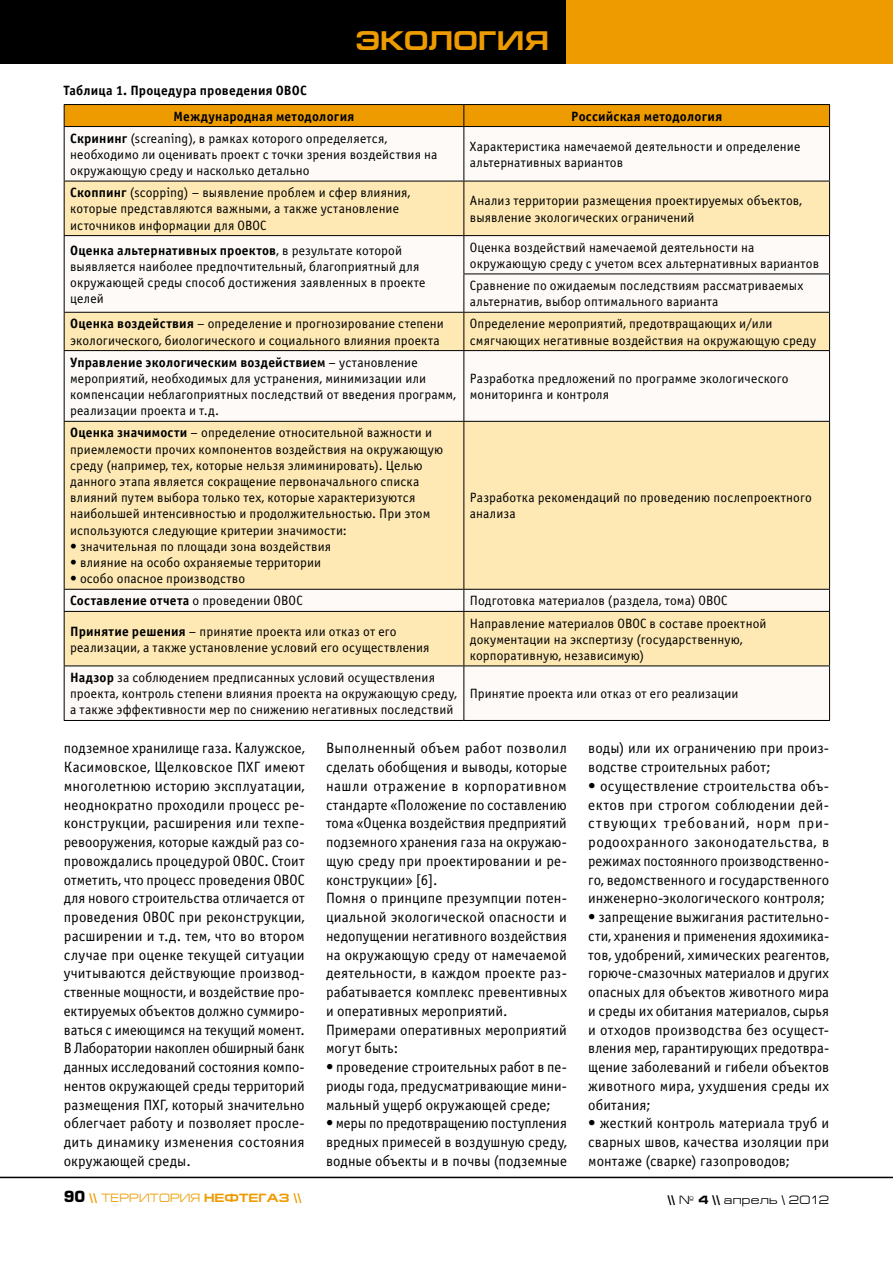
<style>
.page{position:relative;width:893px;height:1263px;background:#fff}
.page>*{position:absolute;margin:0;border:0;box-sizing:border-box;transform-origin:0 0}
.t1{font:700 27px "Europe Ext";letter-spacing:.005em;color:#ee9b00}
.t2{font:15px/18.8px "Officina Sans C";letter-spacing:.005em;color:#000}
.t3{font:13.5px/16.2px "Officina Sans C";letter-spacing:.01em;color:#000}
.t4{font:700 13.5px/25.5px "Officina Sans C";letter-spacing:.02em;color:#000}
.t5{font:700 12px "Europe Ext";color:#ee9b00}
.t6{font:12px "Europe Ext";letter-spacing:.02em;color:#000}
.s1{font-weight:700}
.s2{font-weight:400}
.s3{font-family:"Europe";font-size:15px;color:#000}
</style>
<div class="page">
<div style="left:0;top:0;width:893px;height:64px;background:#ee9b00"></div>
<div style="left:0;top:0;width:566px;height:64px;background:#000"></div>
<hr style="left:0;top:1177px;width:893px;height:1px;background:#000">
<svg style="left:65px;top:127px;width:764px;height:593px"></svg>
<svg style="left:65px;top:182px;width:764px;height:483px;fill:#fee9b4"></svg>
<hr style="left:64px;top:127px;width:1px;height:54px;background:#000">
<hr style="left:463px;top:127px;width:1px;height:54px;background:#000">
<hr style="left:829px;top:127px;width:1px;height:54px;background:#000">
<hr style="left:64px;top:236px;width:1px;height:38px;background:#000">
<hr style="left:64px;top:274px;width:1px;height:38px;background:#000">
<hr style="left:463px;top:236px;width:1px;height:38px;background:#000">
<hr style="left:829px;top:236px;width:1px;height:38px;background:#000">
<hr style="left:463px;top:274px;width:367px;height:1px;background:#000">
<hr style="left:463px;top:274px;width:1px;height:38px;background:#000">
<hr style="left:829px;top:274px;width:1px;height:38px;background:#000">
<hr style="left:64px;top:351px;width:1px;height:70px;background:#000">
<hr style="left:463px;top:351px;width:1px;height:70px;background:#000">
<hr style="left:829px;top:351px;width:1px;height:70px;background:#000">
<svg style="left:64px;top:590px;width:1px;height:21px"></svg>
<svg style="left:463px;top:590px;width:1px;height:21px"></svg>
<svg style="left:829px;top:590px;width:1px;height:21px"></svg>
<hr style="left:64px;top:666px;width:1px;height:54px;background:#000">
<hr style="left:64px;top:720px;width:400px;height:1px;background:#000">
<hr style="left:463px;top:666px;width:1px;height:54px;background:#000">
<hr style="left:829px;top:666px;width:1px;height:54px;background:#000">
<hr style="left:464px;top:720px;width:366px;height:1px;background:#000">
<hr style="left:64px;top:104px;width:400px;height:1px;background:#000">
<hr style="left:464px;top:104px;width:366px;height:1px;background:#000">
<svg style="left:64px;top:105px;width:766px;height:22px;background:#e79600"></svg>
<hr style="left:464px;top:126px;width:366px;height:1px;background:#000">
<hr style="left:64px;top:181px;width:400px;height:1px;background:#000">
<hr style="left:64px;top:181px;width:1px;height:54px;background:#000">
<hr style="left:64px;top:235px;width:400px;height:1px;background:#000">
<hr style="left:464px;top:181px;width:366px;height:1px;background:#000">
<hr style="left:463px;top:181px;width:1px;height:54px;background:#000">
<hr style="left:829px;top:181px;width:1px;height:54px;background:#000">
<hr style="left:464px;top:235px;width:366px;height:1px;background:#000">
<hr style="left:64px;top:312px;width:400px;height:1px;background:#000">
<hr style="left:64px;top:313px;width:1px;height:37px;background:#000">
<hr style="left:64px;top:350px;width:400px;height:1px;background:#000">
<hr style="left:464px;top:312px;width:366px;height:1px;background:#000">
<hr style="left:463px;top:313px;width:1px;height:37px;background:#000">
<hr style="left:829px;top:313px;width:1px;height:37px;background:#000">
<hr style="left:464px;top:350px;width:366px;height:1px;background:#000">
<hr style="left:64px;top:421px;width:400px;height:1px;background:#000">
<hr style="left:64px;top:422px;width:1px;height:167px;background:#000">
<hr style="left:64px;top:589px;width:400px;height:1px;background:#000">
<hr style="left:464px;top:421px;width:366px;height:1px;background:#000">
<hr style="left:463px;top:422px;width:1px;height:167px;background:#000">
<hr style="left:829px;top:422px;width:1px;height:167px;background:#000">
<hr style="left:464px;top:589px;width:366px;height:1px;background:#000">
<hr style="left:64px;top:611px;width:400px;height:1px;background:#000">
<hr style="left:64px;top:612px;width:1px;height:53px;background:#000">
<hr style="left:64px;top:665px;width:400px;height:1px;background:#000">
<hr style="left:464px;top:611px;width:366px;height:1px;background:#000">
<hr style="left:463px;top:612px;width:1px;height:53px;background:#000">
<hr style="left:829px;top:612px;width:1px;height:53px;background:#000">
<hr style="left:464px;top:665px;width:366px;height:1px;background:#000">
<h1 class="t1" style="left:355px;top:26px;width:195px">экология</h1>
<p class="t4" style="left:174px;top:78px;width:182px;text-indent:-110px">Таблица 1. П роцедура проведения овос<br>Международная методология</p>
<p class="t4" style="left:571px;top:103px;width:153px">Российская методология</p>
<p class="t3" style="left:70px;top:130px;width:369px"><span class="s1">Скрининг</span> (screaning), в рамках которого определяется, необходимо ли оценивать проект с точки зрения воздействия на окружающую среду и насколько детально</p>
<p class="t3" style="left:470px;top:138px;width:332px">Характеристика намечаемой деятельности и определение альтернативных вариантов</p>
<p class="t3" style="left:70px;top:185px;width:342px"><span class="s1">Скоппинг</span> (scopping) – выявление проблем и сфер влияния, которые представляются важными, а также установление источников информации для ОВОС</p>
<p class="t3" style="left:470px;top:193px;width:334px">Анализ территории размещения проектируемых объектов, выявление экологических ограничений</p>
<p class="t3" style="left:70px;top:242px;width:357px"><span class="s1">Оценка альтернативных проектов</span>, в результате которой выявляется наиболее предпочтительный, благоприятный для окружающей среды способ достижения заявленных в проекте целей</p>
<p class="t3" style="left:470px;top:239px;width:351px">Оценка воздействий намечаемой деятельности на окружающую среду с учетом всех альтернативных вариантов</p>
<p class="t3" style="left:470px;top:278px;width:335px">Сравнение по ожидаемым последствиям рассматриваемых альтернатив, выбор оптимального варианта</p>
<p class="t3" style="left:70px;top:316px;width:375px"><span class="s1">Оценка воздействия</span> – определение и прогнозирование степени экологического, биологического и социального влияния проекта</p>
<p class="t3" style="left:470px;top:316px;width:348px">Определение мероприятий, предотвращающих и/или смягчающих негативные воздействия на окружающую среду</p>
<p class="t3" style="left:70px;top:354px;width:387px"><span class="s1">Управление экологическим воздействием</span> – установление мероприятий, необходимых для устранения, минимизации или компенсации неблагоприятных последствий от введения программ, реализации проекта и т.д.</p>
<p class="t3" style="left:470px;top:371px;width:320px">Разработка предложений по программе экологического мониторинга и контроля</p>
<p class="t3" style="left:70px;top:425px;width:374px"><span class="s1">Оценка значимости</span> – определение относительной важности и приемлемости прочих компонентов воздействия на окружающую среду (например, тех, которые нельзя элиминировать). Целью данного этапа является сокращение первоначального списка влияний путем выбора только тех, которые характеризуются наибольшей интенсивностью и продолжительностью. При этом используются следующие критерии значимости:</p>
<p class="t3" style="left:70px;top:538px;width:263px">• значительная по площади зона воздействия</p>
<p class="t3" style="left:70px;top:555px;width:252px">• влияние на особо охраняемые территории</p>
<p class="t3" style="left:70px;top:571px;width:177px">• особо опасное производство</p>
<p class="t3" style="left:470px;top:490px;width:344px">Разработка рекомендаций по проведению послепроектного анализа</p>
<p class="t4" style="left:70px;top:588px;width:234px">Составление отчета <span class="s2">о проведении ОВОС</span></p>
<p class="t3" style="left:470px;top:593px;width:259px">Подготовка материалов (раздела, тома) ОВОС</p>
<p class="t3" style="left:70px;top:623px;width:361px"><span class="s1">П ринятие решения</span> – принятие проекта или отказ от его реализации, а также установление условий его осуществления</p>
<p class="t3" style="left:470px;top:615px;width:298px">Направление материалов ОВОС в составе проектной документации на экспертизу (государственную, корпоративную, независимую)</p>
<p class="t3" style="left:70px;top:670px;width:388px"><span class="s1">Надзор</span> за соблюдением предписанных условий осуществления проекта, контроль степени влияния проекта на окружающую среду, а также эффективности мер по снижению негативных последствий</p>
<p class="t3" style="left:470px;top:686px;width:270px">Принятие проекта или отказ от его реализации</p>
<p class="t2" style="left:64px;top:739px;width:242px;text-align:justify">подземное хранилище газа. Калужское, Касимовское, Щелковское ПХГ имеют многолетнюю историю эксплуатации, неоднократно проходили процесс ре&shy;конструкции, расширения или техпе&shy;ревооружения, которые каждый раз со&shy;провождались процедурой ОВОС. Стоит отметить, что процесс проведения ОВОС для нового строительства отличается от проведения ОВОС при реконструкции, расширении и т.д. тем, что во втором случае при оценке текущей ситуации учитываются действующие производ&shy;ственные мощности, и воздействие про&shy;ектируемых объектов должно суммиро&shy;ваться с имеющимся на текущий момент.<br>В Лаборатории накоплен обширный банк данных исследований состояния компо&shy;нентов окружающей среды территорий размещения ПХГ, который значительно облегчает работу и позволяет просле&shy;дить динамику изменения состояния окружающей среды.</p>
<p class="t2" style="left:326px;top:739px;width:242px">Выполненный объем работ позволил сделать обобщения и выводы, которые нашли отражение в корпоративном стандарте «Положение по составлению тома «Оценка воздействия предприятий подземного хранения газа на окружаю&shy;щую среду при проектировании и ре&shy;конструкции» [6].<br>Помня о принципе презумпции потен&shy;циальной экологической опасности и недопущении негативного воздействия на окружающую среду от намечаемой деятельности, в каждом проекте раз&shy;рабатывается комплекс превентивных и оперативных мероприятий.<br>Примерами оперативных мероприятий могут быть:<br>· проведение строительных работ в пе&shy;риоды года, предусматривающие мини&shy;мальный ущерб окружающей среде;<br>· меры по предотвращению поступления вредных примесей в воздушную среду, водные объекты и в почвы (подземные</p>
<p class="t2" style="left:588px;top:739px;width:242px">воды) или их ограничению при произ&shy;водстве строительных работ;<br>· осуществление строительства объ&shy;ектов при строгом соблюдении дей&shy;ствующих требований, норм при&shy;родоохранного законодательства, в режимах постоянного производственно&shy;го, ведомственного и государственного инженерно-экологического контроля; · запрещение выжигания растительно&shy;сти, хранения и применения ядохимика&shy;тов, удобрений, химических реагентов, горюче-смазочных материалов и других опасных для объектов животного мира и среды их обитания материалов, сырья и отходов производства без осущест&shy;вления мер, гарантирующих предотвра&shy;щение заболеваний и гибели объектов животного мира, ухудшения среды их обитания;<br>· жесткий контроль материала труб и сварных швов, качества изоляции при монтаже (сварке) газопроводов;</p>
<p class="t5" style="left:64px;top:1191px;width:239px"><span class="s3">90</span> \\ <span class="s2">ТЕРРИТОРИЯ</span> НЕФТЕГАЗ \\</p>
<p class="t6" style="left:667px;top:1193px;width:163px"><span class="s1">\\</span> № <span class="s1">4 \\</span> апрель \ 2012</p>
</div>
